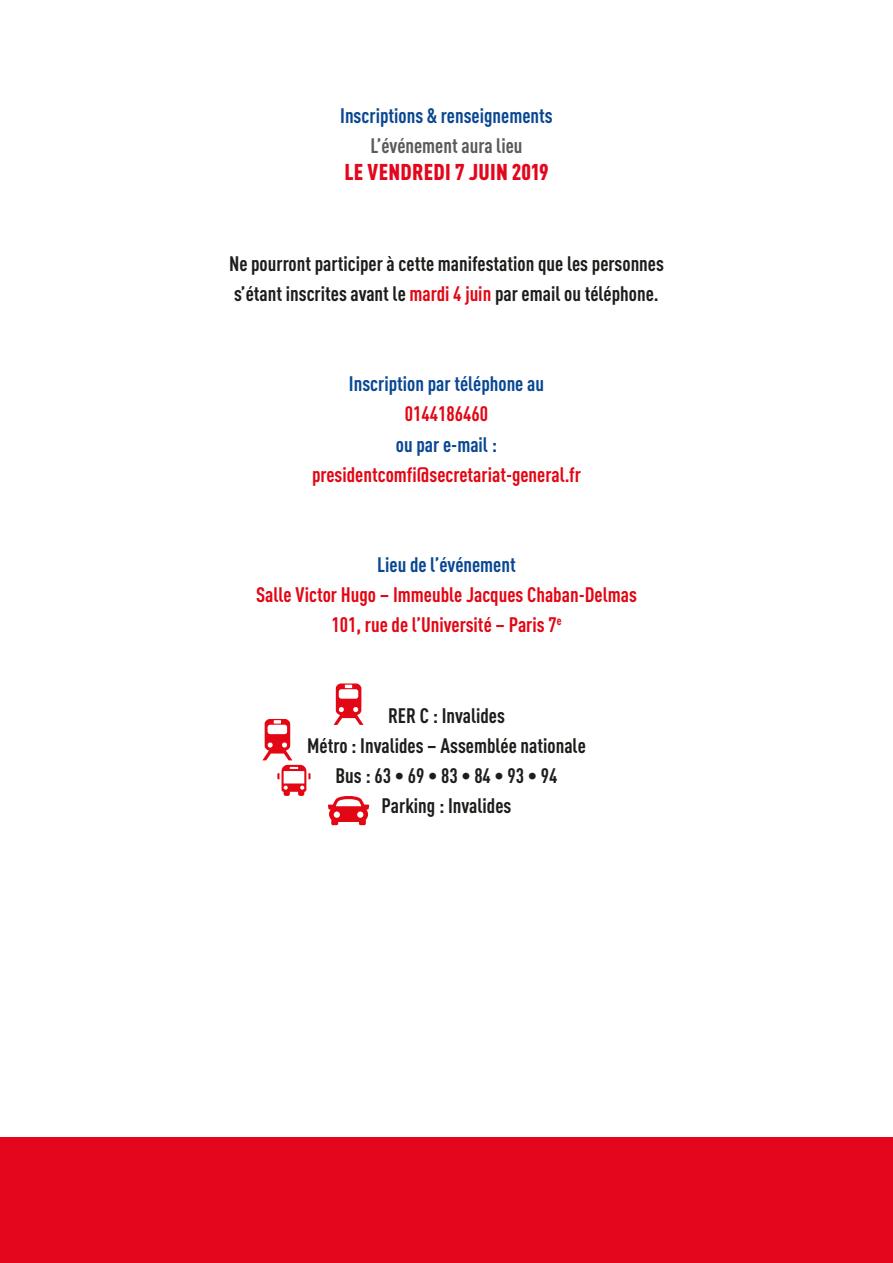
<style>
.page{position:relative;width:893px;height:1263px;background:#fff}
.page>*{position:absolute;margin:0;border:0;box-sizing:border-box;transform-origin:0 0}
.t1{font:900 condensed 22.65px "DIN Pro";letter-spacing:.015em;color:#e3061c}
.t2{font:700 condensed 20.7px/30.2px "DIN Pro";color:#1d1d1b;text-align:center}
.t3{font:700 condensed 20.7px "DIN Pro";color:#e30614}
.t4{font:700 condensed 20.7px "DIN Pro";color:#094792}
.t5{font:700 condensed 20.7px "DIN Pro";color:#5b5a5a}
.s1{color:#e30614}
</style>
<div class="page">
<svg style="left:334px;top:683px;width:30px;height:42px"></svg>
<svg style="left:328px;top:796px;width:41px;height:29px"></svg>
<svg style="left:262px;top:719px;width:49px;height:77px"></svg>
<div style="left:0;top:1137px;width:893px;height:126px;background:#e3061c"></div>
<p class="t4" style="left:340px;top:100px;width:214px">Inscriptions &amp; renseignements</p>
<p class="t5" style="left:370px;top:130px;width:154px">L’événement aura lieu</p>
<p class="t1" style="left:344px;top:155px;width:206px">LE VENDREDI 7 JUIN 2019</p>
<p class="t2" style="left:229px;top:247px;width:436px">Ne pourront participer à cette manifestation que les personnes</p>
<p class="t2" style="left:234px;top:277px;width:426px">s’étant inscrites avant le <span class="s1">mardi 4 juin</span> par email ou téléphone.</p>
<p class="t4" style="left:349px;top:368px;width:197px">Inscription par téléphone au</p>
<p class="t3" style="left:405px;top:398px;width:85px">0144186460</p>
<p class="t4" style="left:396px;top:428px;width:103px">ou par e-mail :</p>
<p class="t3" style="left:312px;top:459px;width:270px">presidentcomfi@secretariat-general.fr</p>
<p class="t4" style="left:377px;top:549px;width:140px">Lieu de l’événement</p>
<p class="t3" style="left:256px;top:579px;width:382px">Salle Victor Hugo – Immeuble Jacques Chaban-Delmas</p>
<p class="t3" style="left:332px;top:609px;width:231px">101, rue de l’Université – Paris 7<sup>e</sup></p>
<p class="t2" style="left:307px;top:698px;width:280px">RER C : Invalides<br>Métro : Invalides – Assemblée nationale</p>
<p class="t2" style="left:335px;top:759px;width:223px">Bus : 63 • 69 • 83 • 84 • 93 • 94</p>
<p class="t2" style="left:382px;top:789px;width:131px">Parking : Invalides</p>
</div>
